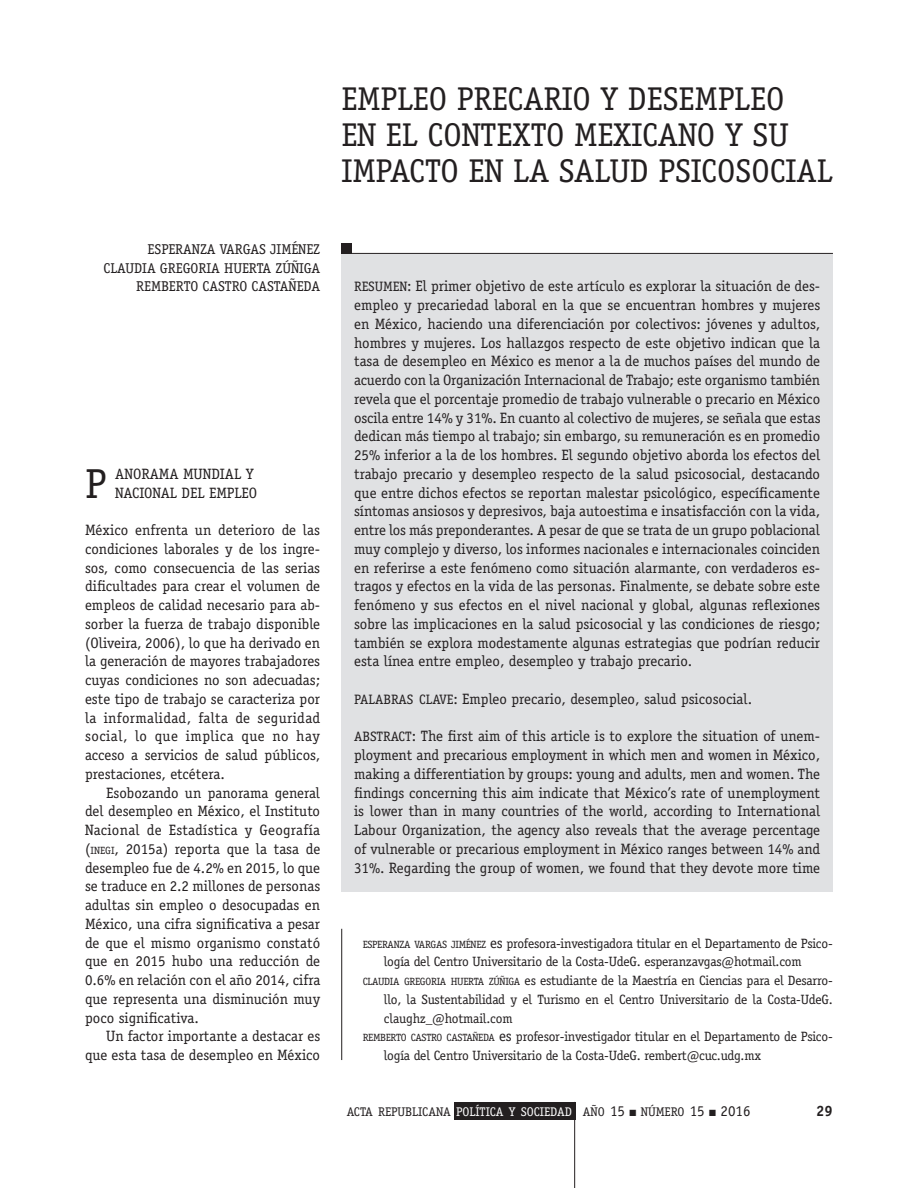
<style>
.page{position:relative;width:918px;height:1188px;background:#fff}
.page>*{position:absolute;margin:0;border:0;box-sizing:border-box;transform-origin:0 0}
.t1{font:42px "Officina Serif";color:#231f20}
.t2{font:33px/36px "Officina Serif";color:#231f20}
.t3{font:15px/18.8px "Officina Serif";color:#231f20;text-align:justify}
.t4{font:700 15px "Officina Serif";color:#231f20}
.t5{font:14.25px "Officina Serif";color:#231f20}
.t6{font:13.5px "Officina Serif";letter-spacing:-.015em;color:#231f20}
.t7{font:12.6px "Officina Serif";color:#231f20}
.s1{font-size:10.5px}
.s2{font-size:13.65px}
.s3{font-style:inherit}
.s4{font-size:15px}
.s5{color:#fff}
</style>
<div class="page">
<div style="left:454px;top:1102px;width:121px;height:18px;background:#231f20"></div>
<hr style="left:574px;top:1102px;width:1px;height:86px;background:#231f20">
<div style="left:341px;top:254px;width:492px;height:637px;background:#e0e1e3"></div>
<hr style="left:341px;top:253px;width:492px;height:1px;background:#231f20">
<div style="left:341px;top:243px;width:11px;height:11px;background:#231f20"></div>
<hr style="left:341px;top:929px;width:1px;height:131px;background:#231f20">
<h2 class="t2" style="left:341px;top:81px;width:493px">EMPLEO PRECARIO Y DESEMPLEO<br>EN EL CONTEXTO MEXICANO Y SU<br>IMPACTO EN LA SALUD PSICOSOCIAL</h2>
<p class="t5" style="left:148px;top:241px;width:9px">ESPERANZA</p>
<p class="t5" style="left:220px;top:241px;width:9px">VARGAS</p>
<p class="t5" style="left:270px;top:241px;width:9px">JIMÉNEZ</p>
<p class="t5" style="left:104px;top:259px;width:9px">CLAUDIA</p>
<p class="t5" style="left:160px;top:259px;width:9px">GREGORIA</p>
<p class="t5" style="left:224px;top:259px;width:9px">HUERTA</p>
<p class="t5" style="left:276px;top:259px;width:9px">ZÚÑIGA</p>
<p class="t5" style="left:136px;top:278px;width:9px">REMBERTO</p>
<p class="t5" style="left:202px;top:278px;width:9px">CASTRO</p>
<p class="t5" style="left:252px;top:278px;width:9px">CASTAÑEDA</p>
<p class="t3" style="left:115px;top:464px;width:143px">ANORAMA MUNDIAL Y<br>NACIONAL DEL EMPLEO</p>
<h1 class="t1" style="left:85px;top:459px;width:22px">P</h1>
<p class="t3" style="left:85px;top:521px;width:237px">México enfrenta un deterioro de las condiciones laborales y de los ingre&shy;sos, como consecuencia de las serias dificultades para crear el volumen de empleos de calidad necesario para ab&shy;sorber la fuerza de trabajo disponible (Oliveira, 2006), lo que ha derivado en la generación de mayores trabajadores cuyas condiciones no son adecuadas; este tipo de trabajo se caracteriza por la informalidad, falta de seguridad social, lo que implica que no hay acceso a servicios de salud públicos, prestaciones, etcétera.</p>
<p class="t3" style="left:85px;top:783px;width:237px;text-indent:21px">Esobozando un panorama general del desempleo en México, el Instituto Nacional de Estadística y Geografía (<span class="s1">INEGI</span>, 2015a) reporta que la tasa de desempleo fue de 4.2% en 2015, lo que se traduce en 2.2 millones de personas adultas sin empleo o desocupadas en México, una cifra significativa a pesar de que el mismo organismo constató que en 2015 hubo una reducción de 0.6% en relación con el año 2014, cifra que representa una disminución muy poco significativa.</p>
<p class="t3" style="left:85px;top:1027px;width:237px;text-align:right">Un factor importante a destacar es que esta tasa de desempleo en México</p>
<p class="t3" style="left:354px;top:277px;width:468px"><span class="s2">RESUMEN</span><span class="s3">:</span> El primer objetivo de este artículo es explorar la situación de des&shy;empleo y precariedad laboral en la que se encuentran hombres y mujeres en México, haciendo una diferenciación por colectivos: jóvenes y adultos, hombres y mujeres. Los hallazgos respecto de este objetivo indican que la tasa de desempleo en México es menor a la de muchos países del mundo de acuerdo con la Organización Internacional de Trabajo; este organismo también revela que el porcentaje promedio de trabajo vulnerable o precario en México oscila entre 14% y 31%. En cuanto al colectivo de mujeres, se señala que estas dedican más tiempo al trabajo; sin embargo, su remuneración es en promedio 25% inferior a la de los hombres. El segundo objetivo aborda los efectos del trabajo precario y desempleo respecto de la salud psicosocial, destacando que entre dichos efectos se reportan malestar psicológico, específicamente síntomas ansiosos y depresivos, baja autoestima e insatisfacción con la vida, entre los más preponderantes. A pesar de que se trata de un grupo poblacional muy complejo y diverso, los informes nacionales e internacionales coinciden en referirse a este fenómeno como situación alarmante, con verdaderos es&shy;tragos y efectos en la vida de las personas. Finalmente, se debate sobre este fenómeno y sus efectos en el nivel nacional y global, algunas reflexiones sobre las implicaciones en la salud psicosocial y las condiciones de riesgo; también se explora modestamente algunas estrategias que podrían reducir esta línea entre empleo, desempleo y trabajo precario.</p>
<p class="t3" style="left:354px;top:689px;width:399px"><span class="s2">PALABRAS CLAVE</span><span class="s3">:</span> Empleo precario, desempleo, salud psicosocial.</p>
<p class="t3" style="left:354px;top:727px;width:468px"><span class="s2">ABSTRACT</span><span class="s3">:</span> The first aim of this article is to explore the situation of unem&shy;ployment and precarious employment in which men and women in México, making a differentiation by groups: young and adults, men and women. The findings concerning this aim indicate that México’s rate of unemployment is lower than in many countries of the world, according to International Labour Organization, the agency also reveals that the average percentage of vulnerable or precarious employment in México ranges between 14% and 31%. Regarding the group of women, we found that they devote more time</p>
<p class="t6" style="left:363px;top:935px;width:472px"><span class="s1">ESPERANZA VARGAS JIMÉNEZ</span> <span class="s4">es</span> profesora-investigadora titular en el Departamento de Psico-</p>
<p class="t6" style="left:384px;top:954px;width:419px">logía del Centro Universitario de la Costa-UdeG. esperanzavgas@hotmail.com</p>
<p class="t6" style="left:363px;top:973px;width:472px"><span class="s1">CLAUDIA GREGORIA HUERTA ZÚÑIGA</span> es estudiante de la Maestría en Ciencias para el Desarro-</p>
<p class="t6" style="left:384px;top:991px;width:450px">llo, la Sustentabilidad y el Turismo en el Centro Universitario de la Costa-UdeG.</p>
<p class="t6" style="left:384px;top:1010px;width:130px">claughz_@hotmail.com</p>
<p class="t6" style="left:363px;top:1029px;width:472px"><span class="s1">REMBERTO CASTRO CASTAÑEDA</span> <span class="s4">es</span> profesor-investigador titular en el Departamento de Psico-</p>
<p class="t6" style="left:384px;top:1048px;width:379px">logía del Centro Universitario de la Costa-UdeG. rembert@cuc.udg.mx</p>
<p class="t7" style="left:347px;top:1105px;width:405px">ACTA REPUBLICANA <span class="s5">POLÍTICA Y SOCIEDAD</span> AÑO <span class="s4">15</span> ■ NÚMERO <span class="s4">15</span> ■ <span class="s4">2016</span></p>
<p class="t4" style="left:816px;top:1102px;width:18px">29</p>
</div>
